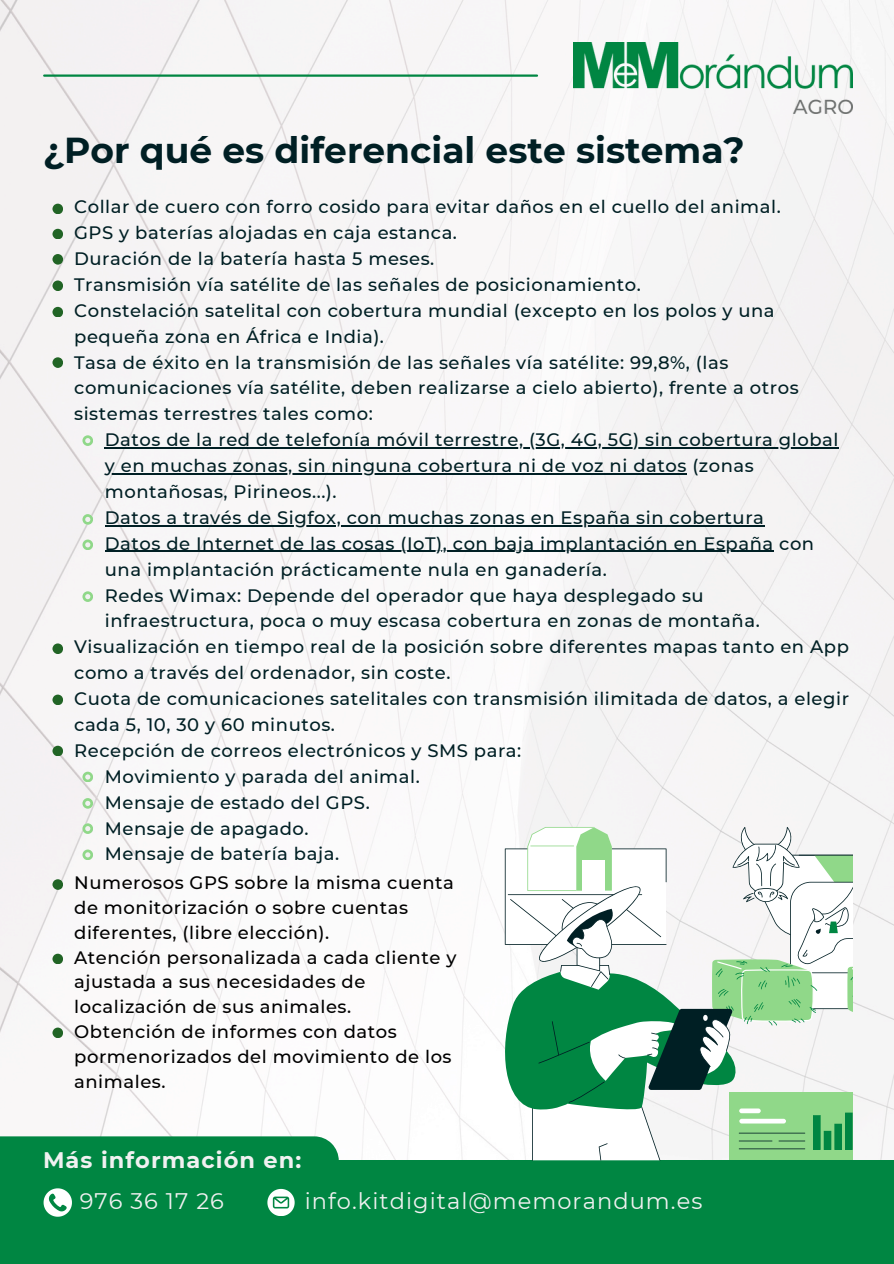
<style>
.page{position:relative;width:894px;height:1264px;background:#fff}
.page>*{position:absolute;margin:0;border:0;box-sizing:border-box;transform-origin:0 0}
.t1{font:700 36px "Montserrat";color:#001f24}
.t2{font:22.5px "Montserrat";letter-spacing:.045em;color:#f1f1f1}
.t3{font:700 22.5px "Montserrat";letter-spacing:.045em;color:#f1f1f1}
.t4{font:500 18px/25.8px "Montserrat";letter-spacing:.03em;color:#001f24}
.t5{font:500 18px/24.8px "Montserrat";letter-spacing:.03em;color:#000}
</style>
<div class="page">
<div style="left:0;top:0;width:893px;height:1160px;background:#f7f5f6"></div>
<img style="left:573px;top:42px;width:279px;height:71px">
<hr style="left:44px;top:74px;width:493px;height:3px;background:#008642">
<div style="left:0;top:1160px;width:893px;height:103px;background:#008642"></div>
<svg style="left:0;top:1136px;width:339px;height:80px"></svg>
<hr style="left:105px;top:447px;width:733px;height:1px;background:#001f24">
<hr style="left:105px;top:473px;width:581px;height:1px;background:#001f24">
<hr style="left:105px;top:525px;width:659px;height:1px;background:#001f24">
<hr style="left:105px;top:551px;width:668px;height:1px;background:#001f24">
<svg style="left:498px;top:826px;width:355px;height:334px"></svg>
<svg style="left:52px;top:204px;width:11px;height:10px"></svg>
<svg style="left:52px;top:357px;width:11px;height:10px"></svg>
<svg style="left:52px;top:643px;width:11px;height:10px"></svg>
<svg style="left:82px;top:435px;width:11px;height:10px"></svg>
<svg style="left:82px;top:514px;width:11px;height:10px"></svg>
<svg style="left:82px;top:539px;width:11px;height:10px"></svg>
<svg style="left:82px;top:591px;width:11px;height:10px"></svg>
<svg style="left:82px;top:771px;width:11px;height:10px"></svg>
<svg style="left:52px;top:694px;width:11px;height:10px"></svg>
<svg style="left:52px;top:745px;width:11px;height:10px"></svg>
<svg style="left:82px;top:798px;width:11px;height:10px"></svg>
<svg style="left:82px;top:823px;width:11px;height:10px"></svg>
<svg style="left:82px;top:849px;width:11px;height:10px"></svg>
<svg style="left:52px;top:879px;width:11px;height:10px"></svg>
<svg style="left:52px;top:953px;width:11px;height:10px"></svg>
<svg style="left:52px;top:229px;width:11px;height:10px"></svg>
<svg style="left:52px;top:254px;width:11px;height:10px"></svg>
<svg style="left:52px;top:280px;width:11px;height:10px"></svg>
<svg style="left:52px;top:307px;width:11px;height:10px"></svg>
<svg style="left:52px;top:1027px;width:11px;height:10px"></svg>
<p class="t1" style="left:43px;top:128px;width:703px">¿Por qué es diferencial este sistema?</p>
<p class="t4" style="left:74px;top:194px;width:708px">Collar de cuero con forro cosido para evitar daños en el cuello del animal.</p>
<p class="t4" style="left:74px;top:220px;width:384px">GPS y baterías alojadas en caja estanca.</p>
<p class="t4" style="left:74px;top:245px;width:361px">Duración de la batería hasta 5 meses.</p>
<p class="t4" style="left:74px;top:271px;width:568px">Transmisión vía satélite de las señales de posicionamiento.</p>
<p class="t4" style="left:74px;top:297px;width:701px">Constelación satelital con cobertura mundial (excepto en los polos y una pequeña zona en África e India).</p>
<p class="t4" style="left:74px;top:349px;width:725px">Tasa de éxito en la transmisión de las señales vía satélite: 99,8%, (las comunicaciones vía satélite, deben realizarse a cielo abierto), frente a otros sistemas terrestres tales como:</p>
<p class="t4" style="left:105px;top:427px;width:735px">Datos de la red de telefonía móvil terrestre, (3G, 4G, 5G) sin cobertura global</p>
<p class="t4" style="left:105px;top:452px;width:660px">y en muchas zonas, sin ninguna cobertura ni de voz ni datos (zonas montañosas, Pirineos...).<br>Datos a través de Sigfox, con muchas zonas en España sin cobertura</p>
<p class="t4" style="left:105px;top:530px;width:710px">Datos de Internet de las cosas (IoT), con baja implantación en España con una implantación prácticamente nula en ganadería.</p>
<p class="t4" style="left:105px;top:582px;width:656px">Redes Wimax: Depende del operador que haya desplegado su infraestructura, poca o muy escasa cobertura en zonas de montaña.</p>
<p class="t4" style="left:74px;top:634px;width:776px">Visualización en tiempo real de la posición sobre diferentes mapas tanto en App como a través del ordenador, sin coste.</p>
<p class="t4" style="left:74px;top:685px;width:776px">Cuota de comunicaciones satelitales con transmisión ilimitada de datos, a elegir cada 5, 10, 30 y 60 minutos.</p>
<p class="t4" style="left:74px;top:737px;width:448px">Recepción de correos electrónicos y SMS para:</p>
<p class="t4" style="left:105px;top:763px;width:316px">Movimiento y parada del animal.</p>
<p class="t4" style="left:105px;top:789px;width:266px">Mensaje de estado del GPS.</p>
<p class="t4" style="left:105px;top:815px;width:205px">Mensaje de apagado.</p>
<p class="t4" style="left:105px;top:841px;width:236px">Mensaje de batería baja.</p>
<p class="t5" style="left:74px;top:870px;width:381px">Numerosos GPS sobre la misma cuenta de monitorización o sobre cuentas diferentes, (libre elección).</p>
<p class="t5" style="left:74px;top:944px;width:383px">Atención personalizada a cada cliente y ajustada a sus necesidades de localización de sus animales.</p>
<p class="t5" style="left:74px;top:1019px;width:379px">Obtención de informes con datos pormenorizados del movimiento de los animales.</p>
<p class="t3" style="left:43px;top:1145px;width:260px">Más información en:</p>
<h1 class="t2" style="left:80px;top:1187px;width:146px">976 36 17 26</h1>
<p class="t2" style="left:305px;top:1187px;width:399px">info.kitdigital@memorandum.es</p>
</div>
